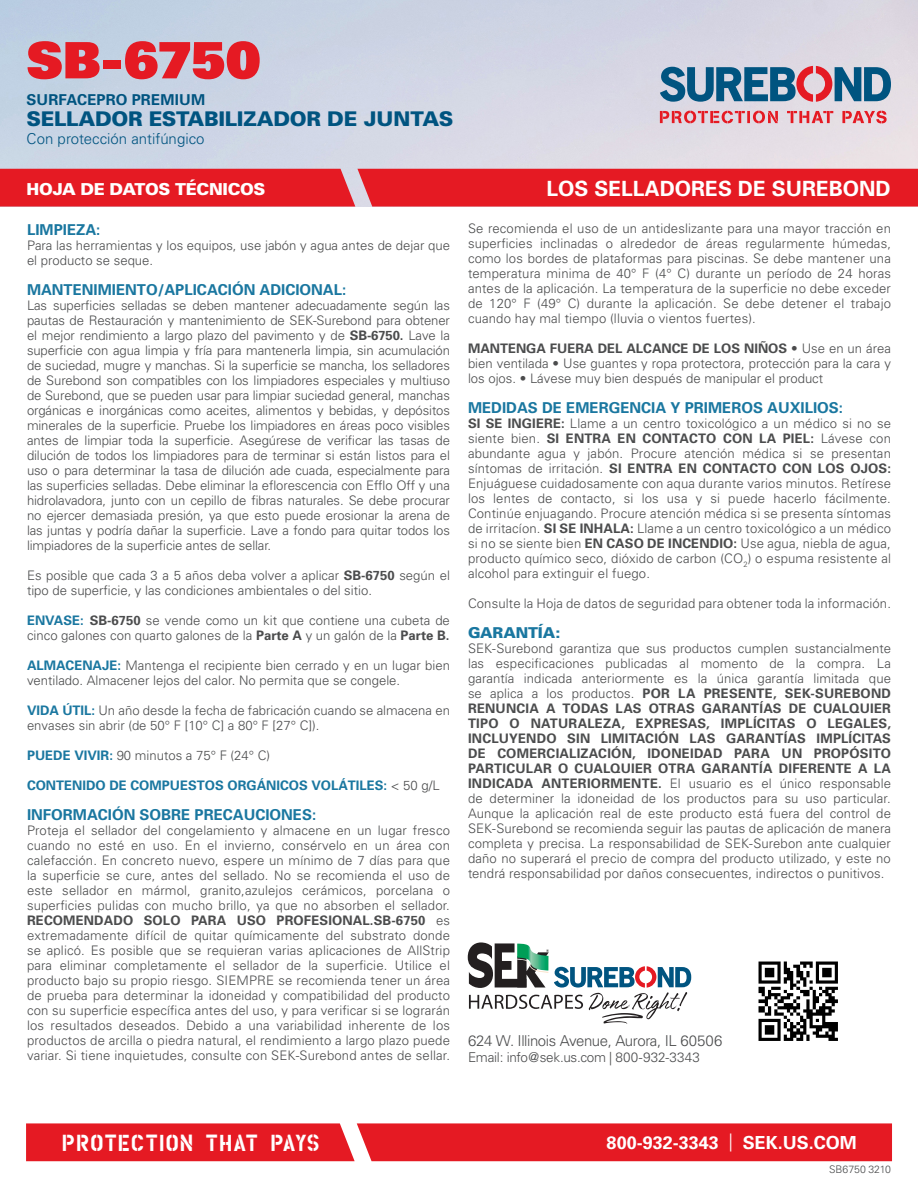
<style>
.page{position:relative;width:918px;height:1188px;background:#fff}
.page>*{position:absolute;margin:0;border:0;box-sizing:border-box;transform-origin:0 0}
.t1{font:900 50.25px "Univers";letter-spacing:-.025em;color:#e51a23}
.t2{font:22.5px "Housebroken Clean";color:#fff}
.t3{font:700 21px "Univers";color:#fff}
.t4{font:900 20.25px "Univers";letter-spacing:-.015em;color:#005480}
.t5{font:700 18px "Univers";color:#fff}
.t6{font:900 16.5px "Univers";letter-spacing:-.02em;color:#fff}
.t7{font:700 15px "Univers";color:#1a77a0}
.t8{font:300 15px "Univers";letter-spacing:-.025em;color:#4b4c4d}
.t9{font:300 15px "Univers";color:#005480}
.t10{font:700 15px "Univers";letter-spacing:.005em;color:#005480}
.t11{font:900 15px "Univers";letter-spacing:-.01em;color:#1a77a0}
.t12{font:300 13.5px "Univers";letter-spacing:-.02em;color:#4b4c4d}
.t13{font:300 13.2px/15px "Univers";color:#4b4c4d;text-align:justify}
.t14{font:700 13.2px "Univers";color:#1a77a0}
.t15{font:300 10.5px "Univers";color:#4b4c4d}
.s1{font-weight:700}
.s2{font-weight:700;color:#1a77a0}
.s3{font-weight:300;color:#4b4c4d}
.s4{font-weight:300}
</style>
<div class="page">
<svg style="left:467px;top:942px;width:224px;height:82px"></svg>
<img style="left:758px;top:961px;width:80px;height:80px">
<svg style="left:660px;top:66px;width:231px;height:36px;background:#6d86a2"></svg>
<svg style="left:660px;top:111px;width:227px;height:12px;background:#e38a93"></svg>
<div style="left:26px;top:1123px;width:866px;height:38px;background:#e51a23"></div>
<div style="left:0;top:169px;width:918px;height:38px;background:#e51a23"></div>
<p class="t1" style="left:27px;top:27px;width:236px">SB-6750</p>
<p class="t10" style="left:27px;top:91px;width:180px">SURFACEPRO PREMIUM</p>
<p class="t4" style="left:27px;top:107px;width:428px">SELLADOR ESTABILIZADOR DE JUNTAS</p>
<p class="t9" style="left:27px;top:130px;width:180px">Con protección antifúngico</p>
<p class="t6" style="left:27px;top:179px;width:240px">HOJA DE DATOS TÉCNICOS</p>
<p class="t3" style="left:546px;top:175px;width:346px">LOS SELLADORES DE SUREBOND</p>
<p class="t7" style="left:27px;top:220px;width:75px">LIMPIEZA:</p>
<p class="t13" style="left:27px;top:237px;width:425px">Para las herramientas y los equipos, use jabón y agua antes de dejar que el producto se seque.</p>
<p class="t7" style="left:27px;top:280px;width:321px">MANTENIMIENTO/APLICACIÓN ADICIONAL:</p>
<p class="t13" style="left:27px;top:297px;width:425px">Las superficies selladas se deben mantener adecuadamente según las pautas de Restauración y mantenimiento de SEK-Surebond para obtener el mejor rendimiento a largo plazo del pavimento y de <span class="s1">SB-6750.</span> Lave la superficie con agua limpia y fría para mantenerla limpia, sin acumulación de suciedad, mugre y manchas. Si la superficie se mancha, los selladores de Surebond son compatibles con los limpiadores especiales y multiuso de Surebond, que se pueden usar para limpiar suciedad general, manchas orgánicas e inorgánicas como aceites, alimentos y bebidas, y depósitos minerales de la superficie. Pruebe los limpiadores en áreas poco visibles antes de limpiar toda la superficie. Asegúrese de verificar las tasas de dilución de todos los limpiadores para de terminar si están listos para el uso o para determinar la tasa de dilución ade cuada, especialmente para las superficies selladas. Debe eliminar la eflorescencia con Efflo Off y una hidrolavadora, junto con un cepillo de fibras naturales. Se debe procurar no ejercer demasiada presión, ya que esto puede erosionar la arena de las juntas y podría dañar la superficie. Lave a fondo para quitar todos los limpiadores de la superficie antes de sellar.</p>
<p class="t13" style="left:27px;top:567px;width:425px">Es posible que cada 3 a 5 años deba volver a aplicar <span class="s1">SB-6750</span> según el tipo de superficie, y las condiciones ambientales o del sitio.</p>
<p class="t13" style="left:27px;top:612px;width:424px"><span class="s2">ENVASE:</span> <span class="s1">SB-6750</span> se vende como un kit que contiene una cubeta de cinco galones con quarto galones de la <span class="s1">Parte A</span> y un galón de la <span class="s1">Parte B.</span></p>
<p class="t13" style="left:27px;top:657px;width:425px"><span class="s2">ALMACENAJE:</span> Mantenga el recipiente bien cerrado y en un lugar bien ventilado. Almacener lejos del calor. No permita que se congele.</p>
<p class="t13" style="left:27px;top:702px;width:425px"><span class="s2">VIDA ÚTIL:</span> Un año desde la fecha de fabricación cuando se almacena en envases sin abrir (de 50° F [10° C] a 80° F [27° C]).</p>
<p class="t13" style="left:27px;top:747px;width:245px"><span class="s2">PUEDE VIVIR:</span> 90 minutos a 75° F (24° C)</p>
<p class="t14" style="left:27px;top:777px;width:414px">CONTENIDO DE COMPUESTOS ORGÁNICOS VOLÁTILES: <span class="s3">&lt; 50 g/L</span></p>
<p class="t7" style="left:27px;top:805px;width:291px">INFORMACIÓN SOBRE PRECAUCIONES:</p>
<p class="t13" style="left:27px;top:822px;width:425px">Proteja el sellador del congelamiento y almacene en un lugar fresco cuando no esté en uso. En el invierno, consérvelo en un área con calefacción. En concreto nuevo, espere un mínimo de 7 días para que la superficie se cure, antes del sellado. No se recomienda el uso de este sellador en mármol, granito,azulejos cerámicos, porcelana o superficies pulidas con mucho brillo, ya que no absorben el sellador.<br><span class="s1">RECOMENDADO SOLO PARA USO PROFESIONAL.SB-6750</span> es extremadamente difícil de quitar químicamente del substrato donde se aplicó. Es posible que se requieran varias aplicaciones de AllStrip para eliminar completamente el sellador de la superficie. Utilice el producto bajo su propio riesgo. SIEMPRE se recomienda tener un área de prueba para determinar la idoneidad y compatibilidad del producto con su superficie específica antes del uso, y para verificar si se lograrán los resultados deseados. Debido a una variabilidad inherente de los productos de arcilla o piedra natural, el rendimiento a largo plazo puede variar. Si tiene inquietudes, consulte con SEK-Surebond antes de sellar.</p>
<p class="t13" style="left:468px;top:221px;width:425px">Se recomienda el uso de un antideslizante para una mayor tracción en superficies inclinadas o alrededor de áreas regularmente húmedas, como los bordes de plataformas para piscinas. Se debe mantener una temperatura minima de 40° F (4° C) durante un período de 24 horas antes de la aplicación. La temperatura de la superficie no debe exceder de 120° F (49° C) durante la aplicación. Se debe detener el trabajo cuando hay mal tiempo (lluvia o vientos fuertes).</p>
<p class="t13" style="left:468px;top:341px;width:425px"><span class="s1">MANTENGA FUERA DEL ALCANCE DE LOS NIÑOS</span> • Use en un área bien ventilada • Use guantes y ropa protectora, protección para la cara y los ojos. • Lávese muy bien después de manipular el product</p>
<p class="t7" style="left:468px;top:399px;width:377px">MEDIDAS DE EMERGENCIA Y PRIMEROS AUXILIOS:</p>
<p class="t13" style="left:468px;top:416px;width:425px"><span class="s1">SI SE INGIERE:</span> Llame a un centro toxicológico a un médico si no se siente bien. <span class="s1">SI ENTRA EN CONTACTO CON LA PIEL:</span> Lávese con abundante agua y jabón. Procure atención médica si se presentan síntomas de irritación. <span class="s1">SI ENTRA EN CONTACTO CON LOS OJOS:<br></span>Enjuáguese cuidadosamente con aqua durante varios minutos. Retírese los lentes de contacto, si los usa y si puede hacerlo fácilmente.<br>Continúe enjuagando. Procure atención médica si se presenta síntomas de irritacíon. <span class="s1">SI SE INHALA:</span> Llame a un centro toxicológico a un médico si no se siente bien <span class="s1">EN CASO DE INCENDIO:</span> Use agua, niebla de agua, producto químico seco, dióxido de carbon (CO<sub>2</sub>) o espuma resistente al alcohol para extinguir el fuego.</p>
<p class="t13" style="left:468px;top:596px;width:424px">Consulte la Hoja de datos de seguridad para obtener toda la información.</p>
<p class="t11" style="left:468px;top:623px;width:94px">GARANTÍA:</p>
<p class="t13" style="left:468px;top:641px;width:425px">SEK-Surebond garantiza que sus productos cumplen sustancialmente las especificaciones publicadas al momento de la compra. La garantía indicada anteriormente es la única garantía limitada que se aplica a los productos. <span class="s1">POR LA PRESENTE, SEK-SUREBOND RENUNCIA A TODAS LAS OTRAS GARANTÍAS DE CUALQUIER TIPO O NATURALEZA, EXPRESAS, IMPLÍCITAS O LEGALES, INCLUYENDO SIN LIMITACIÓN LAS GARANTÍAS IMPLÍCITAS DE COMERCIALIZACIÓN, IDONEIDAD PARA UN PROPÓSITO PARTICULAR O CUALQUIER OTRA GARANTÍA DIFERENTE A LA INDICADA ANTERIORMENTE.</span> El usuario es el único responsable de determiner la idoneidad de los productos para su uso particular.<br>Aunque la aplicación real de este producto está fuera del control de SEK-Surebond se recomienda seguir las pautas de aplicación de manera completa y precisa. La responsabilidad de SEK-Surebon ante cualquier daño no superará el precio de compra del producto utilizado, y este no tendrá responsabilidad por daños consecuentes, indirectos o punitivos.</p>
<p class="t8" style="left:468px;top:1031px;width:256px">624 W. Illinois Avenue, Aurora, IL 60506</p>
<p class="t12" style="left:468px;top:1049px;width:234px">Email: info@sek.us.com | 800-932-3343</p>
<p class="t2" style="left:62px;top:1128px;width:260px">PROTECTION THAT PAYS</p>
<p class="t5" style="left:607px;top:1131px;width:252px">800-932-3343 <span class="s4">|</span> SEK.US.COM</p>
<p class="t15" style="left:829px;top:1163px;width:63px">SB6750 3210</p>
</div>
